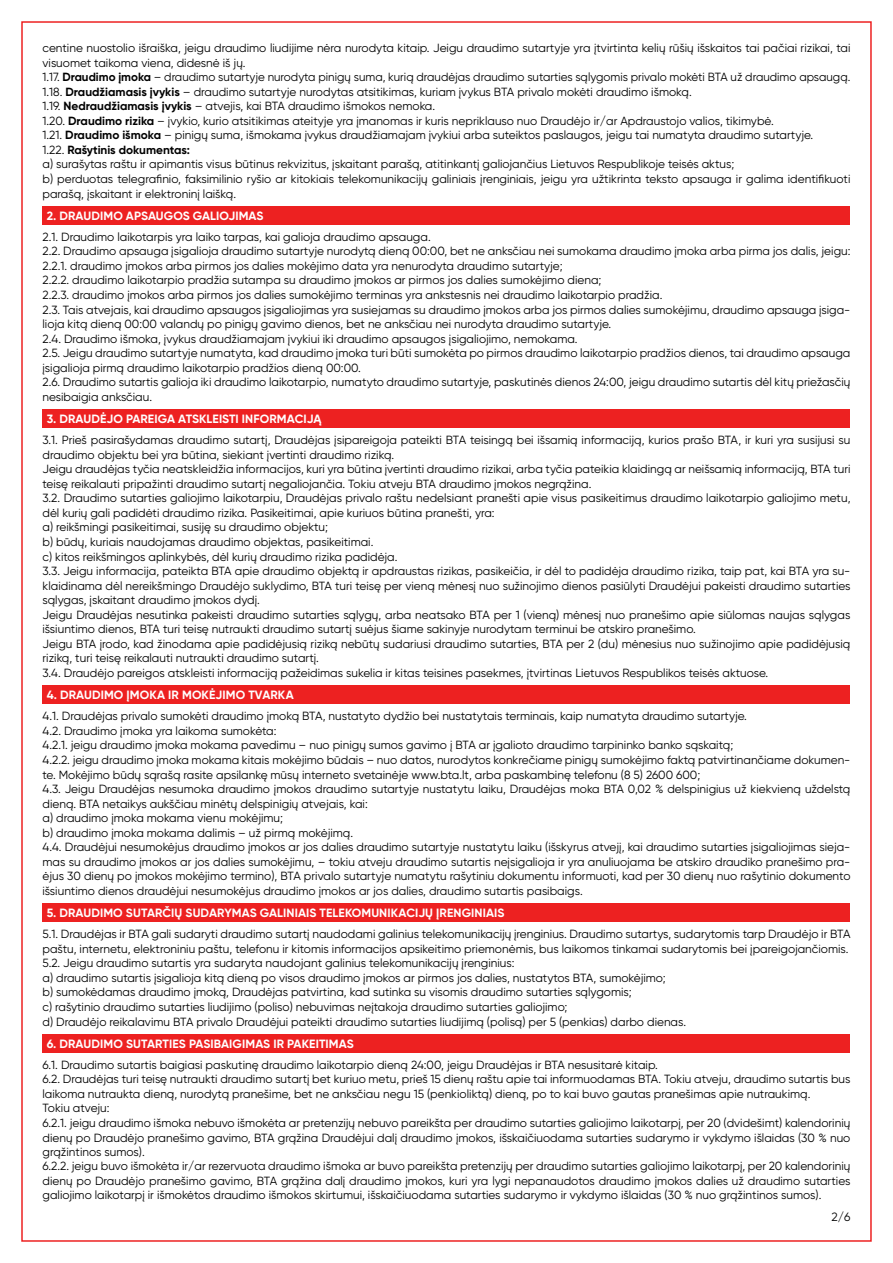
<style>
.page{position:relative;width:893px;height:1263px;background:#fff}
.page>*{position:absolute;margin:0;border:0;box-sizing:border-box;transform-origin:0 0}
.t1{font:700 12px "Gilroy";letter-spacing:.01em;color:#fff}
.t2{font:12px "Gilroy";color:#000}
.t3{font:11.85px/14.5px "Gilroy";color:#000}
.s1{font-weight:700}
</style>
<div class="page">
<div style="left:43px;top:206px;width:807px;height:18px;background:#ed2121"></div>
<div style="left:43px;top:409px;width:807px;height:18px;background:#ed2121"></div>
<div style="left:43px;top:685px;width:807px;height:19px;background:#ed2121"></div>
<div style="left:43px;top:903px;width:807px;height:18px;background:#ed2121"></div>
<div style="left:43px;top:1034px;width:807px;height:18px;background:#ed2121"></div>
<p class="t3" style="left:43px;top:40px;width:809px">centine nuostolio išraiška, jeigu draudimo liudijime nėra nurodyta kitaip. Jeigu draudimo sutartyje yra įtvirtinta kelių rūšių išskaitos tai pačiai rizikai, tai visuomet taikoma viena, didesnė iš jų.<br>1.17. <span class="s1">Draudimo įmoka</span> – draudimo sutartyje nurodyta pinigų suma, kurią draudėjas draudimo sutarties sąlygomis privalo mokėti BTA už draudimo apsaugą.<br>1.18. <span class="s1">Draudžiamasis įvykis</span> – draudimo sutartyje nurodytas atsitikimas, kuriam įvykus BTA privalo mokėti draudimo išmoką.<br>1.19. <span class="s1">Nedraudžiamasis įvykis</span> – atvejis, kai BTA draudimo išmokos nemoka.<br>1.20. <span class="s1">Draudimo rizika</span> – įvykio, kurio atsitikimas ateityje yra įmanomas ir kuris nepriklauso nuo Draudėjo ir/ar Apdraustojo valios, tikimybė.<br>1.21. <span class="s1">Draudimo išmoka</span> – pinigų suma, išmokama įvykus draudžiamajam įvykiui arba suteiktos paslaugos, jeigu tai numatyta draudimo sutartyje.<br>1.22. <span class="s1">Rašytinis dokumentas:<br></span>a) surašytas raštu ir apimantis visus būtinus rekvizitus, įskaitant parašą, atitinkantį galiojančius Lietuvos Respublikoje teisės aktus;<br>b) perduotas telegrafinio, faksimilinio ryšio ar kitokiais telekomunikacijų galiniais įrenginiais, jeigu yra užtikrinta teksto apsauga ir galima identifikuoti parašą, įskaitant ir elektroninį laišką.</p>
<p class="t1" style="left:47px;top:208px;width:218px">2. DRAUDIMO APSAUGOS GALIOJIMAS</p>
<p class="t3" style="left:43px;top:229px;width:809px">2.1. Draudimo laikotarpis yra laiko tarpas, kai galioja draudimo apsauga.<br>2.2. Draudimo apsauga įsigalioja draudimo sutartyje nurodytą dieną 00:00, bet ne anksčiau nei sumokama draudimo įmoka arba pirma jos dalis, jeigu:<br>2.2.1. draudimo įmokos arba pirmos jos dalies mokėjimo data yra nenurodyta draudimo sutartyje;<br>2.2.2. draudimo laikotarpio pradžia sutampa su draudimo įmokos ar pirmos jos dalies sumokėjimo diena;<br>2.2.3. draudimo įmokos arba pirmos jos dalies sumokėjimo terminas yra ankstesnis nei draudimo laikotarpio pradžia.<br>2.3. Tais atvejais, kai draudimo apsaugos įsigaliojimas yra susiejamas su draudimo įmokos arba jos pirmos dalies sumokėjimu, draudimo apsauga įsiga&shy;lioja kitą dieną 00:00 valandų po pinigų gavimo dienos, bet ne anksčiau nei nurodyta draudimo sutartyje.<br>2.4. Draudimo išmoka, įvykus draudžiamajam įvykiui iki draudimo apsaugos įsigaliojimo, nemokama.<br>2.5. Jeigu draudimo sutartyje numatyta, kad draudimo įmoka turi būti sumokėta po pirmos draudimo laikotarpio pradžios dienos, tai draudimo apsauga įsigalioja pirmą draudimo laikotarpio pradžios dieną 00:00.<br>2.6. Draudimo sutartis galioja iki draudimo laikotarpio, numatyto draudimo sutartyje, paskutinės dienos 24:00, jeigu draudimo sutartis dėl kitų priežasčių nesibaigia anksčiau.</p>
<p class="t1" style="left:47px;top:411px;width:276px">3. DRAUDĖJO PAREIGA ATSKLEISTI INFORMACIJĄ</p>
<p class="t3" style="left:43px;top:433px;width:809px">3.1. Prieš pasirašydamas draudimo sutartį, Draudėjas įsipareigoja pateikti BTA teisingą bei išsamią informaciją, kurios prašo BTA, ir kuri yra susijusi su draudimo objektu bei yra būtina, siekiant įvertinti draudimo riziką.<br>Jeigu draudėjas tyčia neatskleidžia informacijos, kuri yra būtina įvertinti draudimo rizikai, arba tyčia pateikia klaidingą ar neišsamią informaciją, BTA turi teisę reikalauti pripažinti draudimo sutartį negaliojančia. Tokiu atveju BTA draudimo įmokos negrąžina.<br>3.2. Draudimo sutarties galiojimo laikotarpiu, Draudėjas privalo raštu nedelsiant pranešti apie visus pasikeitimus draudimo laikotarpio galiojimo metu, dėl kurių gali padidėti draudimo rizika. Pasikeitimai, apie kuriuos būtina pranešti, yra:<br>a) reikšmingi pasikeitimai, susiję su draudimo objektu;<br>b) būdų, kuriais naudojamas draudimo objektas, pasikeitimai.<br>c) kitos reikšmingos aplinkybės, dėl kurių draudimo rizika padidėja.<br>3.3. Jeigu informacija, pateikta BTA apie draudimo objektą ir apdraustas rizikas, pasikeičia, ir dėl to padidėja draudimo rizika, taip pat, kai BTA yra su&shy;klaidinama dėl nereikšmingo Draudėjo suklydimo, BTA turi teisę per vieną mėnesį nuo sužinojimo dienos pasiūlyti Draudėjui pakeisti draudimo sutarties sąlygas, įskaitant draudimo įmokos dydį.<br>Jeigu Draudėjas nesutinka pakeisti draudimo sutarties sąlygų, arba neatsako BTA per 1 (vieną) mėnesį nuo pranešimo apie siūlomas naujas sąlygas išsiuntimo dienos, BTA turi teisę nutraukti draudimo sutartį suėjus šiame sakinyje nurodytam terminui be atskiro pranešimo.<br>Jeigu BTA įrodo, kad žinodama apie padidėjusią riziką nebūtų sudariusi draudimo sutarties, BTA per 2 (du) mėnesius nuo sužinojimo apie padidėjusią riziką, turi teisę reikalauti nutraukti draudimo sutartį.<br>3.4. Draudėjo pareigos atskleisti informaciją pažeidimas sukelia ir kitas teisines pasekmes, įtvirtinas Lietuvos Respublikos teisės aktuose.</p>
<p class="t1" style="left:47px;top:688px;width:248px">4. DRAUDIMO ĮMOKA IR MOKĖJIMO TVARKA</p>
<p class="t3" style="left:43px;top:709px;width:809px">4.1. Draudėjas privalo sumokėti draudimo įmoką BTA, nustatyto dydžio bei nustatytais terminais, kaip numatyta draudimo sutartyje.<br>4.2. Draudimo įmoka yra laikoma sumokėta:<br>4.2.1. jeigu draudimo įmoka mokama pavedimu – nuo pinigų sumos gavimo į BTA ar įgalioto draudimo tarpininko banko sąskaitą;<br>4.2.2. jeigu draudimo įmoka mokama kitais mokėjimo būdais – nuo datos, nurodytos konkrečiame pinigų sumokėjimo faktą patvirtinančiame dokumen&shy;te. Mokėjimo būdų sąrašą rasite apsilankę mūsų interneto svetainėje www.bta.lt, arba paskambinę telefonu (8 5) 2600 600;<br>4.3. Jeigu Draudėjas nesumoka draudimo įmokos draudimo sutartyje nustatytu laiku, Draudėjas moka BTA 0,02 % delspinigius už kiekvieną uždelstą dieną. BTA netaikys aukščiau minėtų delspinigių atvejais, kai:<br>a) draudimo įmoka mokama vienu mokėjimu;<br>b) draudimo įmoka mokama dalimis – už pirmą mokėjimą.<br>4.4. Draudėjui nesumokėjus draudimo įmokos ar jos dalies draudimo sutartyje nustatytu laiku (išskyrus atvejį, kai draudimo sutarties įsigaliojimas sieja&shy;mas su draudimo įmokos ar jos dalies sumokėjimu, – tokiu atveju draudimo sutartis neįsigalioja ir yra anuliuojama be atskiro draudiko pranešimo pra&shy;ėjus 30 dienų po įmokos mokėjimo termino), BTA privalo sutartyje numatytu rašytiniu dokumentu informuoti, kad per 30 dienų nuo rašytinio dokumento išsiuntimo dienos draudėjui nesumokėjus draudimo įmokos ar jos dalies, draudimo sutartis pasibaigs.</p>
<p class="t1" style="left:47px;top:905px;width:459px">5. DRAUDIMO SUTARČIŲ SUDARYMAS GALINIAIS TELEKOMUNIKACIJŲ ĮRENGINIAIS</p>
<p class="t3" style="left:43px;top:927px;width:809px">5.1. Draudėjas ir BTA gali sudaryti draudimo sutartį naudodami galinius telekomunikacijų įrenginius. Draudimo sutartys, sudarytomis tarp Draudėjo ir BTA paštu, internetu, elektroniniu paštu, telefonu ir kitomis informacijos apsikeitimo priemonėmis, bus laikomos tinkamai sudarytomis bei įpareigojančiomis.<br>5.2. Jeigu draudimo sutartis yra sudaryta naudojant galinius telekomunikacijų įrenginius:<br>a) draudimo sutartis įsigalioja kitą dieną po visos draudimo įmokos ar pirmos jos dalies, nustatytos BTA, sumokėjimo;<br>b) sumokėdamas draudimo įmoką, Draudėjas patvirtina, kad sutinka su visomis draudimo sutarties sąlygomis;<br>c) rašytinio draudimo sutarties liudijimo (poliso) nebuvimas neįtakoja draudimo sutarties galiojimo;<br>d) Draudėjo reikalavimu BTA privalo Draudėjui pateikti draudimo sutarties liudijimą (polisą) per 5 (penkias) darbo dienas.</p>
<p class="t1" style="left:47px;top:1036px;width:309px">6. DRAUDIMO SUTARTIES PASIBAIGIMAS IR PAKEITIMAS</p>
<p class="t3" style="left:43px;top:1057px;width:809px">6.1. Draudimo sutartis baigiasi paskutinę draudimo laikotarpio dieną 24:00, jeigu Draudėjas ir BTA nesusitarė kitaip.<br>6.2. Draudėjas turi teisę nutraukti draudimo sutartį bet kuriuo metu, prieš 15 dienų raštu apie tai informuodamas BTA. Tokiu atveju, draudimo sutartis bus laikoma nutraukta dieną, nurodytą pranešime, bet ne anksčiau negu 15 (penkioliktą) dieną, po to kai buvo gautas pranešimas apie nutraukimą.<br>Tokiu atveju:<br>6.2.1. jeigu draudimo išmoka nebuvo išmokėta ar pretenzijų nebuvo pareikšta per draudimo sutarties galiojimo laikotarpį, per 20 (dvidešimt) kalendorinių dienų po Draudėjo pranešimo gavimo, BTA grąžina Draudėjui dalį draudimo įmokos, išskaičiuodama sutarties sudarymo ir vykdymo išlaidas (30 % nuo grąžintinos sumos).<br>6.2.2. jeigu buvo išmokėta ir/ar rezervuota draudimo išmoka ar buvo pareikšta pretenzijų per draudimo sutarties galiojimo laikotarpį, per 20 kalendorinių dienų po Draudėjo pranešimo gavimo, BTA grąžina dalį draudimo įmokos, kuri yra lygi nepanaudotos draudimo įmokos dalies už draudimo sutarties galiojimo laikotarpį ir išmokėtos draudimo išmokos skirtumui, išskaičiuodama sutarties sudarymo ir vykdymo išlaidas (30 % nuo grąžintinos sumos).</p>
<p class="t2" style="left:831px;top:1209px;width:21px">2/6</p>
</div>
